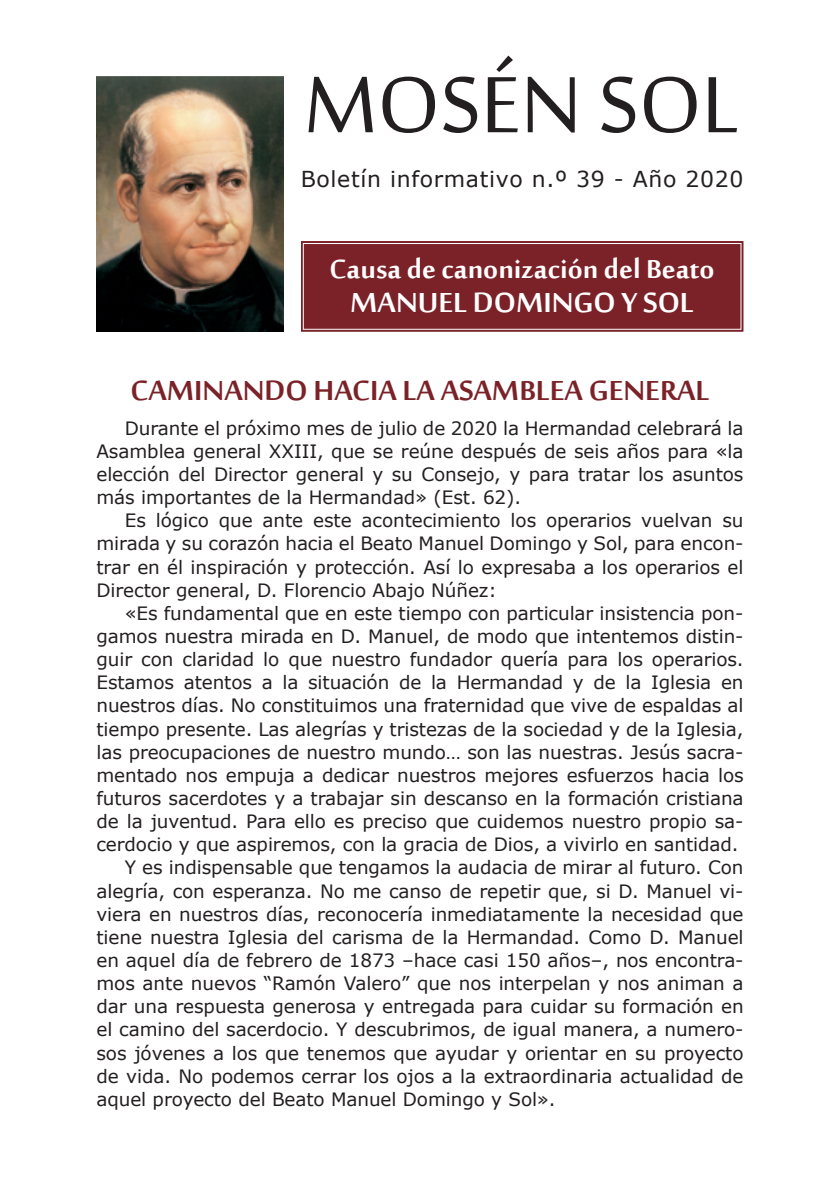
<style>
.page{position:relative;width:840px;height:1191px;background:#fff}
.page>*{position:absolute;margin:0;border:0;box-sizing:border-box;transform-origin:0 0}
.t1{font:110px "Sakkal Majalla";color:#231f20}
.t2{font:700 38px "Sakkal Majalla";color:#7b2228}
.t3{font:700 38px "Sakkal Majalla";color:#fff}
.t4{font:700 36px "Sakkal Majalla";color:#fff}
.t5{font:22px "Verdana";letter-spacing:.03em;color:#231f20}
.t6{font:18.4px/23.2px "Verdana";letter-spacing:-.005em;color:#231f20;text-align:justify}
</style>
<div class="page">
<img style="left:96px;top:77px;width:187px;height:255px">
<div style="left:301px;top:241px;width:443px;height:91px;background:#7b2228"></div>
<div style="left:302px;top:243px;width:439px;height:87px;border:1px solid #fff"></div>
<h1 class="t1" style="left:304px;top:44px;width:438px">MOSÉN SOL</h1>
<p class="t5" style="left:300px;top:164px;width:444px">Boletín informativo n.º 39 - Año 2020</p>
<h3 class="t4" style="left:329px;top:249px;width:386px">Causa de canonización del Beato</h3>
<h2 class="t3" style="left:350px;top:282px;width:345px">MANUEL DOMINGO Y SOL</h2>
<h2 class="t2" style="left:130px;top:369px;width:580px">CAMINANDO HACIA LA ASAMBLEA GENERAL</h2>
<p class="t6" style="left:96px;top:416px;width:648px;text-indent:28px">Durante el próximo mes de julio de 2020 la Hermandad celebrará la Asamblea general XXIII, que se reúne después de seis años para «la elección del Director general y su Consejo, y para tratar los asuntos más importantes de la Hermandad» (Est. 62).</p>
<p class="t6" style="left:96px;top:509px;width:648px;text-indent:28px">Es lógico que ante este acontecimiento los operarios vuelvan su mirada y su corazón hacia el Beato Manuel Domingo y Sol, para encon&shy;trar en él inspiración y protección. Así lo expresaba a los operarios el Director general, D. Florencio Abajo Núñez:</p>
<p class="t6" style="left:125px;top:601px;width:619px">«Es fundamental que en este tiempo con particular insistencia pon-</p>
<p class="t6" style="left:96px;top:624px;width:648px">gamos nuestra mirada en D. Manuel, de modo que intentemos distin-</p>
<p class="t6" style="left:96px;top:647px;width:648px">guir con claridad lo que nuestro fundador quería para los operarios.</p>
<p class="t6" style="left:96px;top:671px;width:648px">Estamos atentos a la situación de la Hermandad y de la Iglesia en</p>
<p class="t6" style="left:96px;top:694px;width:648px">nuestros días. No constituimos una fraternidad que vive de espaldas al</p>
<p class="t6" style="left:96px;top:717px;width:648px">tiempo presente. Las alegrías y tristezas de la sociedad y de la Iglesia,</p>
<p class="t6" style="left:96px;top:740px;width:648px">las preocupaciones de nuestro mundo… son las nuestras. Jesús sacra-</p>
<p class="t6" style="left:96px;top:763px;width:648px">mentado nos empuja a dedicar nuestros mejores esfuerzos hacia los</p>
<p class="t6" style="left:96px;top:786px;width:648px">futuros sacerdotes y a trabajar sin descanso en la formación cristiana</p>
<p class="t6" style="left:96px;top:809px;width:648px">de la juventud. Para ello es preciso que cuidemos nuestro propio sa-</p>
<p class="t6" style="left:96px;top:833px;width:643px">cerdocio y que aspiremos, con la gracia de Dios, a vivirlo en santidad.</p>
<p class="t6" style="left:125px;top:856px;width:620px">Y es indispensable que tengamos la audacia de mirar al futuro. Con</p>
<p class="t6" style="left:96px;top:879px;width:648px">alegría, con esperanza. No me canso de repetir que, si D. Manuel vi-</p>
<p class="t6" style="left:96px;top:902px;width:648px">viera en nuestros días, reconocería inmediatamente la necesidad que</p>
<p class="t6" style="left:96px;top:925px;width:648px">tiene nuestra Iglesia del carisma de la Hermandad. Como D. Manuel</p>
<p class="t6" style="left:96px;top:948px;width:648px">en aquel día de febrero de 1873 –hace casi 150 años–, nos encontra-</p>
<p class="t6" style="left:96px;top:971px;width:648px">mos ante nuevos “Ramón Valero” que nos interpelan y nos animan a</p>
<p class="t6" style="left:96px;top:994px;width:648px">dar una respuesta generosa y entregada para cuidar su formación en</p>
<p class="t6" style="left:96px;top:1018px;width:648px">el camino del sacerdocio. Y descubrimos, de igual manera, a numero-</p>
<p class="t6" style="left:96px;top:1041px;width:648px">sos jóvenes a los que tenemos que ayudar y orientar en su proyecto</p>
<p class="t6" style="left:96px;top:1064px;width:648px">de vida. No podemos cerrar los ojos a la extraordinaria actualidad de</p>
<p class="t6" style="left:96px;top:1087px;width:460px">aquel proyecto del Beato Manuel Domingo y Sol».</p>
</div>
